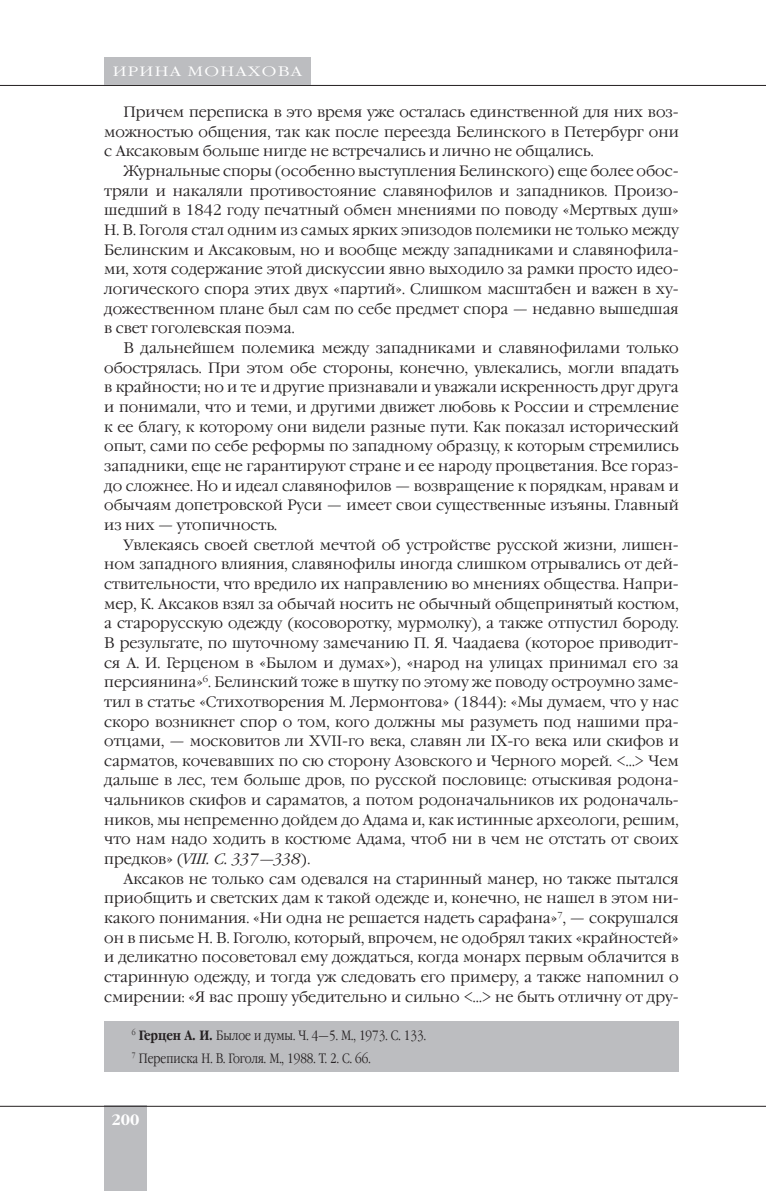
<style>
.page{position:relative;width:766px;height:1191px;background:#fff}
.page>*{position:absolute;margin:0;border:0;box-sizing:border-box;transform-origin:0 0}
.t1{font:300 15px "Garamond C";color:#231f20}
.t2{font:italic 300 15px "Garamond C";color:#231f20}
.t3{font:700 15px "Garamond C";color:#fff}
.t4{font:300 13.5px/23px "Garamond Narrow C";color:#231f20}
.t5{font:300 13.5px "Garamond C";letter-spacing:.075em;color:#fff;scale:1.25 1}
.s1{font-style:normal}
.s2{font-weight:700}
</style>
<div class="page">
<div style="left:104px;top:1106px;width:43px;height:85px;background:#bcbdc0"></div>
<hr style="left:0;top:1106px;width:765px;height:1px;background:#231f20">
<hr style="left:0;top:85px;width:765px;height:1px;background:#231f20">
<div style="left:104px;top:57px;width:206px;height:28px;background:#bcbdc0"></div>
<div style="left:104px;top:1021px;width:574px;height:50px;background:#bcbdc0"></div>
<p class="t5" style="left:113px;top:66px;width:153px">ИРИНА МОНАХОВА</p>
<p class="t1" style="left:123px;top:106px;width:556px">Причем переписка в это время уже осталась единственной для них воз-</p>
<p class="t1" style="left:104px;top:126px;width:576px">можностью общения, так как после переезда Белинского в Петербург они</p>
<p class="t1" style="left:104px;top:146px;width:490px">с Аксаковым больше нигде не встречались и лично не общались.</p>
<p class="t1" style="left:123px;top:165px;width:556px">Журнальные споры (особенно выступления Белинского) еще более обос-</p>
<p class="t1" style="left:104px;top:185px;width:576px">тряли и накаляли противостояние славянофилов и западников. Произо-</p>
<p class="t1" style="left:104px;top:204px;width:576px">шедший в 1842 году печатный обмен мнениями по поводу «Мертвых душ»</p>
<p class="t1" style="left:104px;top:224px;width:576px">Н. В. Гоголя стал одним из самых ярких эпизодов полемики не только между</p>
<p class="t1" style="left:104px;top:244px;width:576px">Белинским и Аксаковым, но и вообще между западниками и славянофила-</p>
<p class="t1" style="left:104px;top:263px;width:576px">ми, хотя содержание этой дискуссии явно выходило за рамки просто идео-</p>
<p class="t1" style="left:104px;top:283px;width:576px">логического спора этих двух «партий». Слишком масштабен и важен в ху-</p>
<p class="t1" style="left:104px;top:303px;width:576px">дожественном плане был сам по себе предмет спора — недавно вышедшая</p>
<p class="t1" style="left:104px;top:322px;width:192px">в свет гоголевская поэма.</p>
<p class="t1" style="left:123px;top:342px;width:556px">В дальнейшем полемика между западниками и славянофилами только</p>
<p class="t1" style="left:104px;top:362px;width:576px">обострялась. При этом обе стороны, конечно, увлекались, могли впадать</p>
<p class="t1" style="left:104px;top:381px;width:576px">в крайности; но и те и другие признавали и уважали искренность друг друга</p>
<p class="t1" style="left:104px;top:401px;width:576px">и понимали, что и теми, и другими движет любовь к России и стремление</p>
<p class="t1" style="left:104px;top:421px;width:576px">к ее благу, к которому они видели разные пути. Как показал исторический</p>
<p class="t1" style="left:104px;top:440px;width:576px">опыт, сами по себе реформы по западному образцу, к которым стремились</p>
<p class="t1" style="left:104px;top:460px;width:576px">западники, еще не гарантируют стране и ее народу процветания. Все гораз-</p>
<p class="t1" style="left:104px;top:480px;width:576px">до сложнее. Но и идеал славянофилов — возвращение к порядкам, нравам и</p>
<p class="t1" style="left:104px;top:499px;width:576px">обычаям допетровской Руси — имеет свои существенные изъяны. Главный</p>
<p class="t1" style="left:104px;top:519px;width:174px">из них — утопичность.</p>
<p class="t1" style="left:123px;top:539px;width:556px">Увлекаясь своей светлой мечтой об устройстве русской жизни, лишен-</p>
<p class="t1" style="left:104px;top:558px;width:576px">ном западного влияния, славянофилы иногда слишком отрывались от дей-</p>
<p class="t1" style="left:104px;top:578px;width:576px">ствительности, что вредило их направлению во мнениях общества. Напри-</p>
<p class="t1" style="left:104px;top:597px;width:576px">мер, К. Аксаков взял за обычай носить не обычный общепринятый костюм,</p>
<p class="t1" style="left:104px;top:617px;width:576px">а старорусскую одежду (косоворотку, мурмолку), а также отпустил бороду.</p>
<p class="t1" style="left:104px;top:637px;width:576px">В результате, по шуточному замечанию П. Я. Чаадаева (которое приводит-</p>
<p class="t1" style="left:104px;top:656px;width:576px">ся А. И. Герценом в «Былом и думах»), «народ на улицах принимал его за</p>
<p class="t1" style="left:104px;top:676px;width:576px">персиянина»<sup>6</sup>. Белинский тоже в шутку по этому же поводу остроумно заме-</p>
<p class="t1" style="left:104px;top:696px;width:576px">тил в статье «Стихотворения М. Лермонтова» (1844): «Мы думаем, что у нас</p>
<p class="t1" style="left:104px;top:715px;width:576px">скоро возникнет спор о том, кого должны мы разуметь под нашими пра-</p>
<p class="t1" style="left:104px;top:735px;width:576px">отцами, — московитов ли XVII-го века, славян ли IХ-го века или скифов и</p>
<p class="t1" style="left:104px;top:755px;width:576px">сарматов, кочевавших по сю сторону Азовского и Черного морей. &lt;…&gt; Чем</p>
<p class="t1" style="left:104px;top:774px;width:576px">дальше в лес, тем больше дров, по русской пословице: отыскивая родона-</p>
<p class="t1" style="left:104px;top:794px;width:576px">чальников скифов и сараматов, а потом родоначальников их родоначаль-</p>
<p class="t1" style="left:104px;top:814px;width:576px">ников, мы непременно дойдем до Адама и, как истинные археологи, решим,</p>
<p class="t1" style="left:104px;top:833px;width:576px">что нам надо ходить в костюме Адама, чтоб ни в чем не отстать от своих</p>
<p class="t2" style="left:104px;top:853px;width:207px"><span class="s1">предков» (</span>VIII. С. 337—338<span class="s1">).</span></p>
<p class="t1" style="left:123px;top:873px;width:556px">Аксаков не только сам одевался на старинный манер, но также пытался</p>
<p class="t1" style="left:104px;top:892px;width:576px">приобщить и светских дам к такой одежде и, конечно, не нашел в этом ни-</p>
<p class="t1" style="left:104px;top:912px;width:576px">какого понимания. «Ни одна не решается надеть сарафана»<sup>7</sup>, — сокрушался</p>
<p class="t1" style="left:104px;top:932px;width:576px">он в письме Н. В. Гоголю, который, впрочем, не одобрял таких «крайностей»</p>
<p class="t1" style="left:104px;top:951px;width:576px">и деликатно посоветовал ему дождаться, когда монарх первым облачится в</p>
<p class="t1" style="left:104px;top:971px;width:576px">старинную одежду, и тогда уж следовать его примеру, а также напомнил о</p>
<p class="t1" style="left:104px;top:990px;width:576px">смирении: «Я вас прошу убедительно и сильно &lt;…&gt; не быть отличну от дру-</p>
<p class="t4" style="left:132px;top:1025px;width:295px"><sup>6</sup> <span class="s2">Герцен А. И.</span> Былое и думы. Ч. 4—5. М., 1973. С. 133.<br><sup>7</sup> Переписка Н. В. Гоголя. М., 1988. Т. 2. С. 66.</p>
<p class="t3" style="left:111px;top:1113px;width:29px">200</p>
</div>
